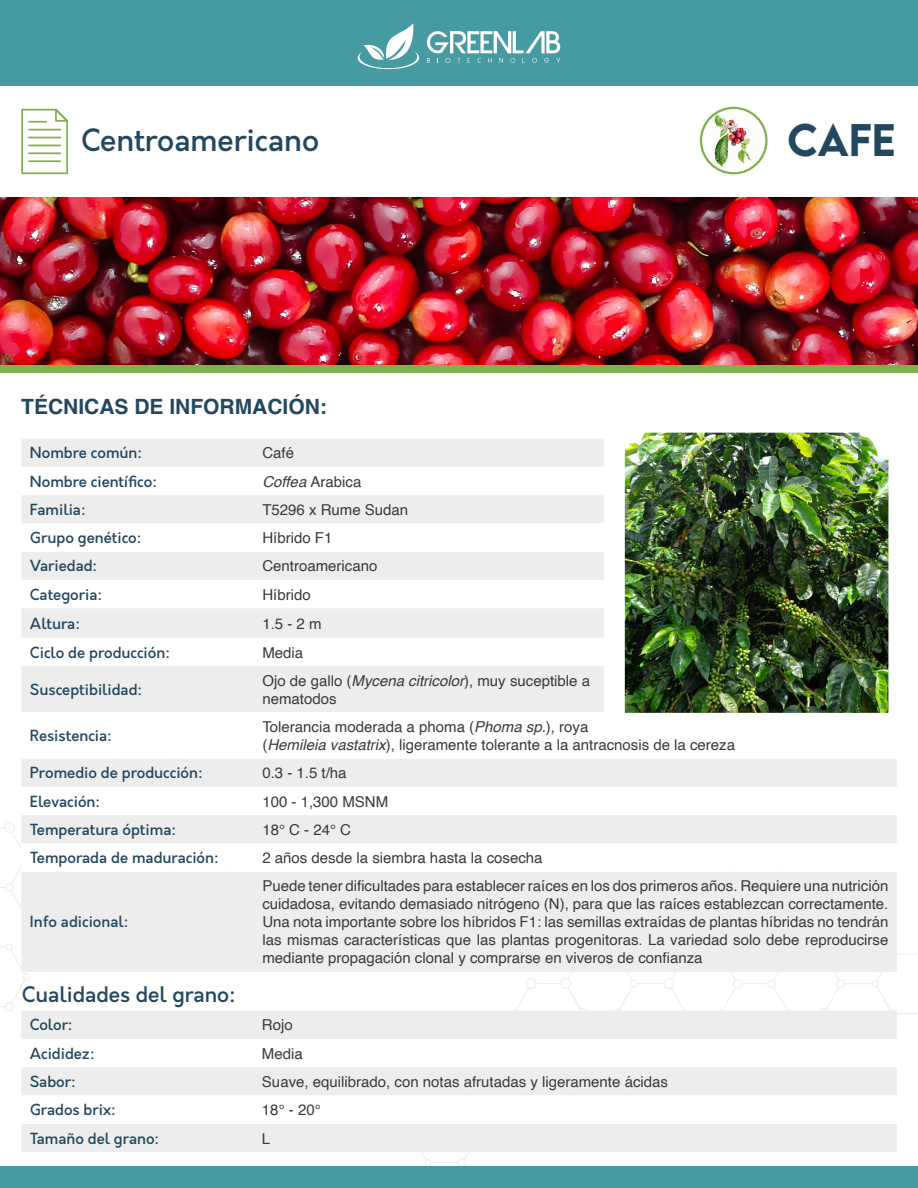
<style>
.page{position:relative;width:918px;height:1188px;background:#fff}
.page>*{position:absolute;margin:0;border:0;box-sizing:border-box;transform-origin:0 0}
.t1{font:500 40.5px "LEMONMILK";color:#224860}
.t2{font:500 30px "Orkney";color:#224860}
.t3{font:700 21px "Helvetica";color:#224860}
.t4{font:500 21px "Orkney";color:#224860}
.t5{font:15px/18px "Helvetica";color:#383b3d;text-align:justify}
.t6{font:500 15px "Orkney";color:#224860}
.s1{font-style:italic}
</style>
<div class="page">
<svg style="left:407px;top:972px;width:511px;height:195px"></svg>
<div style="left:0;top:365px;width:918px;height:8px;background:#82b04c"></div>
<div style="left:0;top:0;width:918px;height:85px;background:#469aa2"></div>
<svg style="left:427px;top:31px;width:133px;height:32px"></svg>
<svg style="left:358px;top:23px;width:61px;height:46px"></svg>
<div style="left:21px;top:439px;width:876px;height:533px;background:#ededed"></div>
<svg style="left:21px;top:467px;width:876px;height:405px"></svg>
<svg style="left:21px;top:523px;width:572px;height:29px"></svg>
<img style="left:593px;top:432px;width:304px;height:312px">
<div style="left:0;top:1167px;width:918px;height:21px;background:#469aa2"></div>
<svg style="left:21px;top:109px;width:47px;height:65px"></svg>
<hr style="left:28px;top:129px;width:33px;height:2px;background:#82b04c">
<hr style="left:28px;top:137px;width:33px;height:1px;background:#82b04c">
<hr style="left:28px;top:145px;width:33px;height:1px;background:#82b04c">
<hr style="left:28px;top:152px;width:33px;height:2px;background:#82b04c">
<hr style="left:28px;top:160px;width:33px;height:2px;background:#82b04c">
<img style="left:712px;top:113px;width:53px;height:55px">
<div style="left:700px;top:107px;width:68px;height:67px;border:2px solid #82b04c;border-radius:50%"></div>
<div style="left:21px;top:1011px;width:876px;height:141px;background:#ededed"></div>
<svg style="left:21px;top:1039px;width:876px;height:85px"></svg>
<img style="left:0;top:197px;width:918px;height:168px">
<p class="t2" style="left:81px;top:120px;width:240px">Centroamericano</p>
<p class="t1" style="left:787px;top:114px;width:110px">CAFE</p>
<p class="t3" style="left:21px;top:394px;width:307px">TÉCNICAS DE INFORMACIÓN:</p>
<p class="t6" style="left:30px;top:443px;width:114px">Nombre común:</p>
<p class="t5" style="left:262px;top:445px;width:33px">Café</p>
<p class="t6" style="left:30px;top:471px;width:129px">Nombre científico:</p>
<p class="t5" style="left:262px;top:473px;width:100px"><span class="s1">Coffea</span> Arabica</p>
<p class="t6" style="left:30px;top:500px;width:57px">Familia:</p>
<p class="t5" style="left:262px;top:501px;width:147px">T5296 x Rume Sudan</p>
<p class="t6" style="left:30px;top:528px;width:113px">Grupo genético:</p>
<p class="t5" style="left:262px;top:529px;width:72px">Híbrido F1</p>
<p class="t6" style="left:30px;top:556px;width:69px">Variedad:</p>
<p class="t5" style="left:262px;top:558px;width:117px">Centroamericano</p>
<p class="t6" style="left:30px;top:584px;width:74px">Categoria:</p>
<p class="t5" style="left:262px;top:586px;width:50px">Híbrido</p>
<p class="t6" style="left:30px;top:613px;width:52px">Altura:</p>
<p class="t5" style="left:262px;top:615px;width:61px">1.5 - 2 m</p>
<p class="t6" style="left:30px;top:642px;width:142px">Ciclo de producción:</p>
<p class="t5" style="left:262px;top:644px;width:42px">Media</p>
<p class="t6" style="left:30px;top:679px;width:114px">Susceptibilidad:</p>
<p class="t5" style="left:262px;top:672px;width:329px">Ojo de gallo (<span class="s1">Mycena citricolor</span>), muy suceptible a</p>
<p class="t5" style="left:262px;top:690px;width:76px">nematodos</p>
<p class="t6" style="left:30px;top:726px;width:83px">Resistencia:</p>
<p class="t5" style="left:262px;top:718px;width:328px">Tolerancia moderada a phoma (<span class="s1">Phoma sp.</span>), roya</p>
<p class="t5" style="left:262px;top:736px;width:474px">(<span class="s1">Hemileia vastatrix</span>), ligeramente tolerante a la antracnosis de la cereza</p>
<p class="t6" style="left:30px;top:763px;width:174px">Promedio de producción:</p>
<p class="t5" style="left:262px;top:765px;width:86px">0.3 - 1.5 t/ha</p>
<p class="t6" style="left:30px;top:791px;width:72px">Elevación:</p>
<p class="t5" style="left:262px;top:793px;width:127px">100 - 1,300 MSNM</p>
<p class="t6" style="left:30px;top:820px;width:148px">Temperatura óptima:</p>
<p class="t5" style="left:262px;top:821px;width:90px">18° C - 24° C</p>
<p class="t6" style="left:30px;top:848px;width:190px">Temporada de maduración:</p>
<p class="t5" style="left:262px;top:849px;width:282px">2 años desde la siembra hasta la cosecha</p>
<p class="t6" style="left:30px;top:912px;width:100px">Info adicional:</p>
<p class="t5" style="left:262px;top:878px;width:628px">Puede tener dificultades para establecer raíces en los dos primeros años. Requiere una nutrición cuidadosa, evitando demasiado nitrógeno (N), para que las raíces establezcan correctamente.<br>Una nota importante sobre los híbridos F1: las semillas extraídas de plantas híbridas no tendrán las mismas características que las plantas progenitoras. La variedad solo debe reproducirse mediante propagación clonal y comprarse en viveros de confianza</p>
<p class="t4" style="left:22px;top:980px;width:215px">Cualidades del grano:</p>
<p class="t6" style="left:30px;top:1015px;width:44px">Color:</p>
<p class="t5" style="left:262px;top:1017px;width:32px">Rojo</p>
<p class="t6" style="left:30px;top:1043px;width:66px">Acididez:</p>
<p class="t5" style="left:262px;top:1045px;width:42px">Media</p>
<p class="t6" style="left:30px;top:1072px;width:48px">Sabor:</p>
<p class="t5" style="left:262px;top:1073px;width:408px">Suave, equilibrado, con notas afrutadas y ligeramente ácidas</p>
<p class="t6" style="left:30px;top:1100px;width:87px">Grados brix:</p>
<p class="t5" style="left:262px;top:1101px;width:60px">18° - 20°</p>
<p class="t6" style="left:30px;top:1128px;width:131px">Tamaño del grano:</p>
<p class="t5" style="left:262px;top:1130px;width:10px">L</p>
</div>
